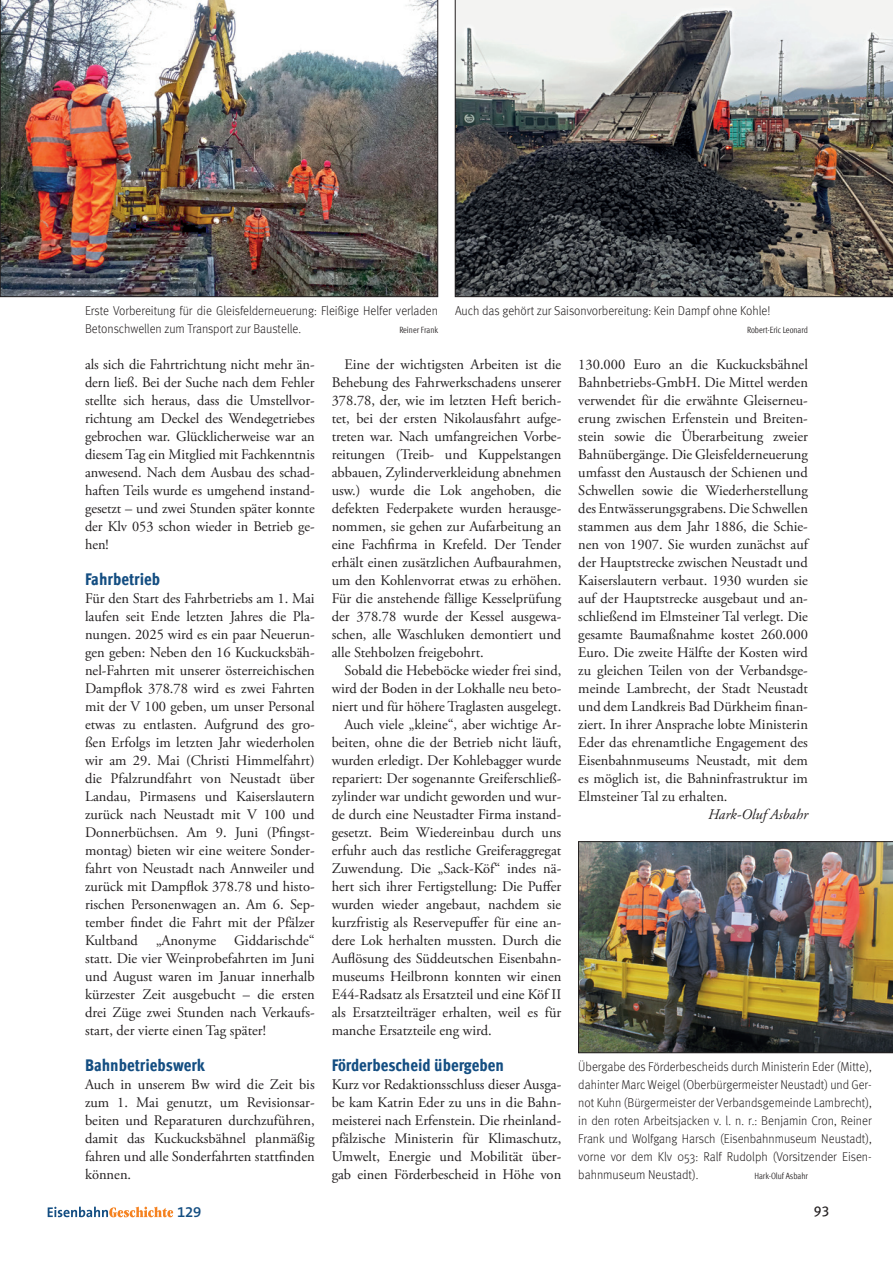
<style>
.page{position:relative;width:893px;height:1263px;background:#fff}
.page>*{position:absolute;margin:0;border:0;box-sizing:border-box;transform-origin:0 0}
.ZUE_Forum{font:800 condensed 16.8px "Meta Pro";color:#144e82}
.t1{font:600 15px "The Sans B6";color:#144e82}
.FT_ohne_Einzug{font:14.7px/18px "Adobe Garamond Pro";color:#231f20;text-align:justify}
.FT{font:14.7px/18px "Adobe Garamond Pro";color:#231f20;text-align:justify}
.FT-2{font:italic 14.7px "Adobe Garamond Pro";letter-spacing:.005em;color:#231f20}
.t2{font:14.25px "Meta Pro";color:#231f20}
.BU_Meta{font:300 12.75px/18px "Meta Pro";color:#231f20;text-align:justify;scale:.95 1}
.BU_Meta-2{font:condensed 9px "Meta Pro";color:#231f20;scale:.95 1}
</style>
<div class="page">
<img style="left:455px;top:0;width:438px;height:297px">
<img style="left:578px;top:841px;width:315px;height:212px">
<img style="left:0;top:0;width:438px;height:297px">
<svg style="left:48px;top:1207px;width:125px;height:10px"></svg>
<p class="BU_Meta" style="left:85px;top:301px;width:373px">Erste Vorbereitung für die Gleisfelderneuerung: Fleißige Helfer verladen<br>Betonschwellen zum Transport zur Baustelle.</p>
<p class="BU_Meta-2" style="left:399px;top:323px;width:42px">Reiner Frank</p>
<p class="BU_Meta" style="left:455px;top:301px;width:333px">Auch das gehört zur Saisonvorbereitung: Kein Dampf ohne Kohle!</p>
<p class="BU_Meta-2" style="left:747px;top:323px;width:66px">Robert-Eric Leonard</p>
<p class="FT" style="left:85px;top:356px;width:231px">als sich die Fahrtrichtung nicht mehr än&shy;dern ließ. Bei der Suche nach dem Fehler stellte sich heraus, dass die Umstellvor&shy;richtung am Deckel des Wendegetriebes gebrochen war. Glücklicherweise war an diesem Tag ein Mitglied mit Fachkenntnis anwesend. Nach dem Ausbau des schad&shy;haften Teils wurde es umgehend instand&shy;gesetzt – und zwei Stunden später konnte der Klv 053 schon wieder in Betrieb ge&shy;hen!</p>
<p class="ZUE_Forum" style="left:85px;top:566px;width:77px">Fahrbetrieb</p>
<p class="FT_ohne_Einzug" style="left:85px;top:590px;width:231px">Für den Start des Fahrbetriebs am 1. Mai laufen seit Ende letzten Jahres die Pla&shy;nungen. 2025 wird es ein paar Neuerun&shy;gen geben: Neben den 16 Kuckucksbäh&shy;nel-Fahrten mit unserer österreichischen Dampflok 378.78 wird es zwei Fahrten mit der V 100 geben, um unser Personal etwas zu entlasten. Aufgrund des gro&shy;ßen Erfolgs im letzten Jahr wiederholen wir am 29. Mai (Christi Himmelfahrt) die Pfalzrundfahrt von Neustadt über Landau, Pirmasens und Kaiserslautern zurück nach Neustadt mit V 100 und Donnerbüchsen. Am 9. Juni (Pfingst&shy;montag) bieten wir eine weitere Sonder&shy;fahrt von Neustadt nach Annweiler und zurück mit Dampflok 378.78 und histo&shy;rischen Personenwagen an. Am 6. Sep&shy;tember findet die Fahrt mit der Pfälzer Kultband „Anonyme Giddarischde“ statt. Die vier Weinprobefahrten im Juni und August waren im Januar innerhalb kürzester Zeit ausgebucht – die ersten drei Züge zwei Stunden nach Verkaufs&shy;start, der vierte einen Tag später!</p>
<p class="ZUE_Forum" style="left:85px;top:1052px;width:122px">Bahnbetriebswerk</p>
<p class="FT_ohne_Einzug" style="left:85px;top:1076px;width:231px">Auch in unserem Bw wird die Zeit bis zum 1. Mai genutzt, um Revisionsar&shy;beiten und Reparaturen durchzuführen, damit das Kuckucksbähnel planmäßig fahren und alle Sonderfahrten stattfinden können.</p>
<p class="FT" style="left:332px;top:356px;width:231px;text-indent:13px">Eine der wichtigsten Arbeiten ist die Behebung des Fahrwerkschadens unserer 378.78, der, wie im letzten Heft berich&shy;tet, bei der ersten Nikolausfahrt aufge&shy;treten war. Nach umfangreichen Vorbe&shy;reitungen (Treib- und Kuppelstangen abbauen, Zylinderverkleidung abnehmen usw.) wurde die Lok angehoben, die defekten Federpakete wurden herausge&shy;nommen, sie gehen zur Aufarbeitung an eine Fachfirma in Krefeld. Der Tender erhält einen zusätzlichen Aufbaurahmen, um den Kohlenvorrat etwas zu erhöhen.<br>Für die anstehende fällige Kesselprüfung der 378.78 wurde der Kessel ausgewa&shy;schen, alle Waschluken demontiert und alle Stehbolzen freigebohrt.</p>
<p class="FT" style="left:332px;top:662px;width:231px;text-indent:13px">Sobald die Hebeböcke wieder frei sind, wird der Boden in der Lokhalle neu beto&shy;niert und für höhere Traglasten ausgelegt.</p>
<p class="FT" style="left:332px;top:716px;width:231px;text-indent:13px">Auch viele „kleine“, aber wichtige Ar&shy;beiten, ohne die der Betrieb nicht läuft, wurden erledigt. Der Kohlebagger wurde repariert: Der sogenannte Greiferschließ&shy;zylinder war undicht geworden und wur&shy;de durch eine Neustadter Firma instand&shy;gesetzt. Beim Wiedereinbau durch uns erfuhr auch das restliche Greiferaggregat Zuwendung. Die „Sack-Köf“ indes nä&shy;hert sich ihrer Fertigstellung: Die Puffer wurden wieder angebaut, nachdem sie kurzfristig als Reservepuffer für eine an&shy;dere Lok herhalten mussten. Durch die Auflösung des Süddeutschen Eisenbahn&shy;museums Heilbronn konnten wir einen E44-Radsatz als Ersatzteil und eine Köf II als Ersatzteilträger erhalten, weil es für manche Ersatzteile eng wird.</p>
<p class="ZUE_Forum" style="left:332px;top:1052px;width:174px">Förderbescheid übergeben</p>
<p class="FT_ohne_Einzug" style="left:332px;top:1076px;width:231px">Kurz vor Redaktionsschluss dieser Ausga&shy;be kam Katrin Eder zu uns in die Bahn&shy;meisterei nach Erfenstein. Die rheinland&shy;pfälzische Ministerin für Klimaschutz, Umwelt, Energie und Mobilität über&shy;gab einen Förderbescheid in Höhe von</p>
<p class="FT_ohne_Einzug" style="left:578px;top:356px;width:231px">130.000 Euro an die Kuckucksbähnel Bahnbetriebs-GmbH. Die Mittel werden verwendet für die erwähnte Gleiserneu&shy;erung zwischen Erfenstein und Breiten&shy;stein sowie die Überarbeitung zweier Bahnübergänge. Die Gleisfelderneuerung umfasst den Austausch der Schienen und Schwellen sowie die Wiederherstellung des Entwässerungsgrabens. Die Schwellen stammen aus dem Jahr 1886, die Schie&shy;nen von 1907. Sie wurden zunächst auf der Hauptstrecke zwischen Neustadt und Kaiserslautern verbaut. 1930 wurden sie auf der Hauptstrecke ausgebaut und an&shy;schließend im Elmsteiner Tal verlegt. Die gesamte Baumaßnahme kostet 260.000<br>Euro. Die zweite Hälfte der Kosten wird zu gleichen Teilen von der Verbandsge&shy;meinde Lambrecht, der Stadt Neustadt und dem Landkreis Bad Dürkheim finan&shy;ziert. In ihrer Ansprache lobte Ministerin Eder das ehrenamtliche Engagement des Eisenbahnmuseums Neustadt, mit dem es möglich ist, die Bahninfrastruktur im Elmsteiner Tal zu erhalten.</p>
<p class="FT-2" style="left:708px;top:805px;width:101px">Hark-Oluf Asbahr</p>
<p class="BU_Meta" style="left:578px;top:1057px;width:310px">Übergabe des Förderbescheids durch Ministerin Eder (Mitte), dahinter Marc Weigel (Oberbürgermeister Neustadt) und Ger&shy;not Kuhn (Bürgermeister der Verbandsgemeinde Lambrecht), in den roten Arbeitsjacken v. l. n. r.: Benjamin Cron, Reiner Frank und Wolfgang Harsch (Eisenbahnmuseum Neustadt), vorne vor dem Klv 053: Ralf Rudolph (Vorsitzender Eisen&shy;bahnmuseum Neustadt).</p>
<p class="BU_Meta-2" style="left:754px;top:1169px;width:58px">Hark-Oluf Asbahr</p>
<p class="t1" style="left:177px;top:1203px;width:26px">129</p>
<p class="t2" style="left:814px;top:1200px;width:17px">93</p>
</div>
